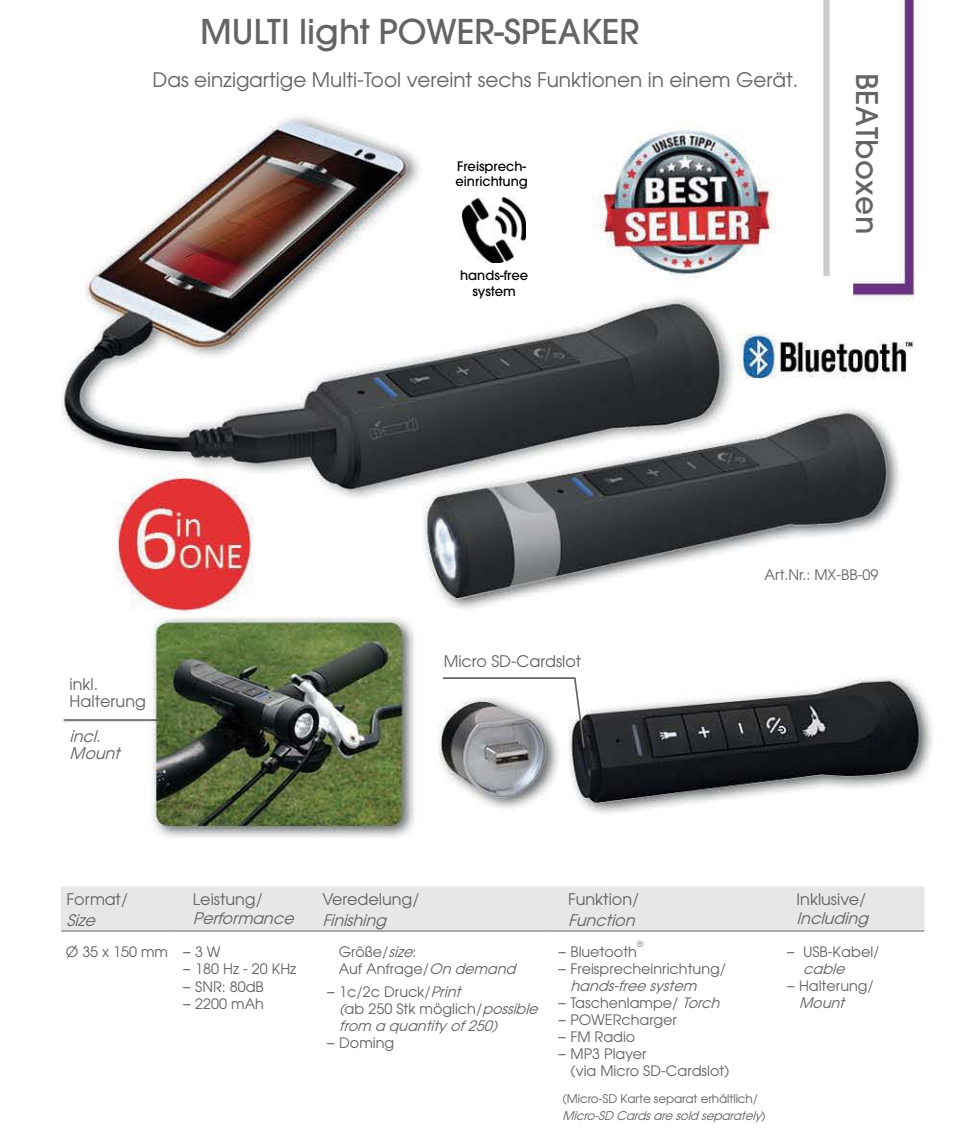
<style>
.page{position:relative;width:964px;height:1134px;background:#fff}
.page>*{position:absolute;margin:0;border:0;box-sizing:border-box;transform-origin:0 0}
.t1{font:500 34px "Avant Garde";color:#636466}
.t2{font:500 29.6px "Avant Garde";letter-spacing:.02em;color:#636466}
.t3{font:20px "Avant Garde";color:#636466}
.t4{font:16px/17px "Avant Garde";color:#636466}
.t5{font:italic 16px/17px "Avant Garde";color:#636466}
.t6{font:16px "Avant Garde";color:#221f20}
.t7{font:14.4px/17px "Avant Garde";color:#636466}
.t8{font:italic 14.4px/17px "Avant Garde";color:#636466}
.t9{font:500 13px/15.6px "Avant Garde";color:#000;text-align:center}
.t10{font:12px/17px "Avant Garde";letter-spacing:-.01em;color:#636466}
.t11{font:8.4px "Avant Garde";color:#636466}
.s1{font-style:italic}
.s2{font-style:normal}
</style>
<div class="page">
<img style="left:61px;top:0;width:871px;height:932px">
<svg style="left:441px;top:676px;width:145px;height:73px"></svg>
<div style="left:61px;top:886px;width:863px;height:44px;background:#e6e7e8"></div>
<hr style="left:173px;top:930px;width:375px;height:1px;background:#636466">
<hr style="left:61px;top:930px;width:112px;height:1px;background:#636466">
<hr style="left:548px;top:930px;width:376px;height:1px;background:#636466">
<img style="left:463px;top:197px;width:62px;height:66px">
<p class="t9" style="left:455px;top:12px;width:74px">einrichtung</p>
<h1 class="t1" style="left:200px;top:10px;width:441px">MULTI light POWER-SPEAKER</h1>
<h3 class="t3" style="left:152px;top:67px;width:647px">Das einzigartige Multi-Tool vereint sechs Funktionen in einem Gerät.</h3>
<p class="t9" style="left:455px;top:158px;width:74px;text-align:left">Freisprech&shy;einrichtung</p>
<p class="t9" style="left:460px;top:267px;width:70px">hands-free system</p>
<h2 class="t2" style="left:885px;top:-1px;width:237px;rotate:90deg">oxenBEATboxen</h2>
<p class="t4" style="left:70px;top:676px;width:78px">inkl.<br>Halterung</p>
<p class="t5" style="left:70px;top:727px;width:57px">incl.<br>Mount</p>
<p class="t4" style="left:444px;top:653px;width:139px">Micro SD-Cardslot</p>
<p class="t6" style="left:483px;top:659px;width:28px">200</p>
<p class="t5" style="left:70px;top:889px;width:38px">incl.</p>
<p class="t4" style="left:67px;top:890px;width:63px">Format/</p>
<p class="t5" style="left:67px;top:911px;width:35px">Size</p>
<p class="t4" style="left:193px;top:890px;width:71px">Leistung/</p>
<p class="t5" style="left:193px;top:909px;width:107px">Performance</p>
<p class="t4" style="left:322px;top:890px;width:98px">Veredelung/</p>
<p class="t5" style="left:322px;top:911px;width:70px">Finishing</p>
<p class="t4" style="left:568px;top:890px;width:73px">Funktion/</p>
<p class="t5" style="left:568px;top:911px;width:73px">Function</p>
<p class="t7" style="left:764px;top:566px;width:115px">Art.Nr.: MX-BB-09</p>
<p class="t4" style="left:796px;top:890px;width:71px">Inklusive/</p>
<p class="t5" style="left:796px;top:909px;width:78px">Including</p>
<p class="t7" style="left:183px;top:943px;width:115px;text-indent:-117px">Ø 35 x 150 mm − 3 W<br>− 180 Hz - 20 KHz − SNR: 80dB<br>− 2200 mAh</p>
<p class="t7" style="left:339px;top:943px;width:183px">Größe/<span class="s1">size</span>:<br>Auf Anfrage/<span class="s1">On demand</span></p>
<p class="t8" style="left:339px;top:983px;width:205px;text-indent:-13px"><span class="s2">− 1c/2c Druck/</span>Print<br>(<span class="s2">ab 250 Stk möglich/</span>possible from a quantityof250)</p>
<p class="t7" style="left:326px;top:1034px;width:69px">− Doming</p>
<p class="t11" style="left:637px;top:939px;width:8px">®</p>
<p class="t7" style="left:558px;top:960px;width:170px">− Freisprecheinrichtung/</p>
<p class="t7" style="left:558px;top:977px;width:168px;text-indent:13px"><span class="s1">hands-free system<br></span>− Taschenlampe/ <span class="s1">Torch </span>− POWERcharger<br>− FM Radio<br>− MP3 Player</p>
<p class="t7" style="left:570px;top:1062px;width:161px">(via Micro SD-Cardslot)</p>
<p class="t10" style="left:562px;top:1089px;width:204px">(Micro-SD Karte separat erhältlich/<br><span class="s1">Micro-SD Cardsare sold separately</span>)</p>
<p class="t7" style="left:558px;top:943px;width:81px">− Bluetooth</p>
<p class="t4" style="left:568px;top:1052px;width:73px">Funktion/</p>
<p class="t7" style="left:558px;top:1105px;width:81px">− Bluetooth</p>
<p class="t11" style="left:637px;top:1100px;width:8px">®</p>
<p class="t7" style="left:786px;top:943px;width:95px">− USB-Kabel/</p>
<p class="t8" style="left:803px;top:960px;width:48px">cable</p>
<p class="t7" style="left:786px;top:977px;width:89px">− Halterung/</p>
<p class="t8" style="left:799px;top:994px;width:51px">Mount</p>
</div>
